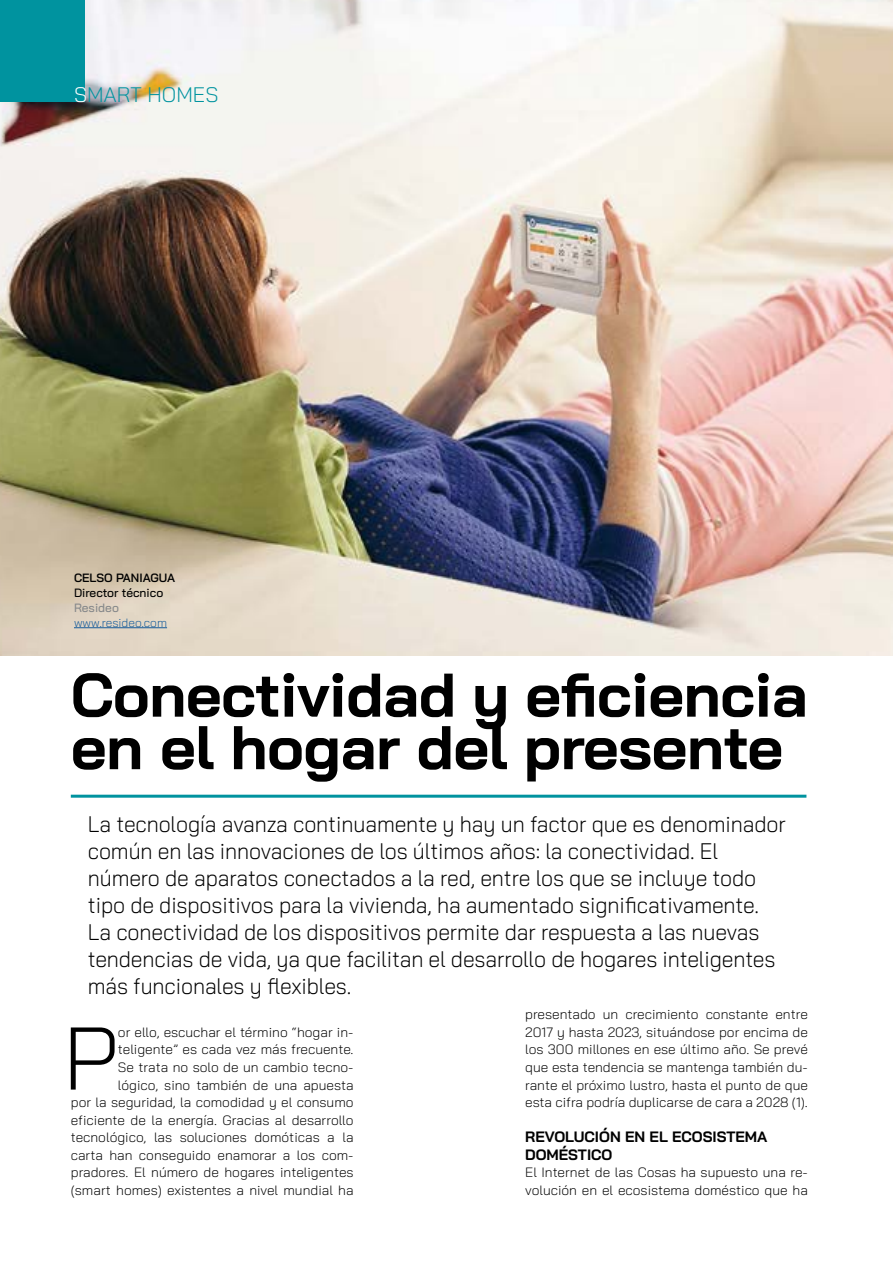
<style>
.page{position:relative;width:893px;height:1263px;background:#fff}
.page>*{position:absolute;margin:0;border:0;box-sizing:border-box;transform-origin:0 0}
.t1{font:300 88.65px "Bai Jamjuree";color:#000}
.t2{font:700 61.5px/52.5px "Bai Jamjuree";letter-spacing:-.01em;color:#000}
.t3{font:300 22.5px/27px "Bai Jamjuree";letter-spacing:-.005em;color:#000;scale:.95 1}
.t4{font:300 21px "Bai Jamjuree";color:#00939f}
.t5{font:700 15px/17.5px "Bai Jamjuree";color:#000}
.t6{font:300 13.5px/17.5px "Bai Jamjuree";color:#000;text-align:right}
.t7{font:500 12px "Bai Jamjuree";color:#000}
.t8{font:300 12px "Bai Jamjuree";color:#155b9a}
.t9{font:600 12px "Bai Jamjuree";color:#000}
.t10{font:500 12px "Bai Jamjuree";color:#86888a}
.s1{color:#fff}
</style>
<div class="page">
<img style="left:0;top:0;width:893px;height:655px">
<div style="left:0;top:0;width:85px;height:102px;background:#00939f"></div>
<hr style="left:71px;top:795px;width:735px;height:3px;background:#00939f">
<hr style="left:74px;top:627px;width:93px;height:1px;background:#155b9a">
<h3 class="t4" style="left:74px;top:77px;width:146px"><span class="s1">S</span>MART HOMES</h3>
<p class="t9" style="left:74px;top:571px;width:103px">CELSO PANIAGUA</p>
<p class="t7" style="left:74px;top:586px;width:91px">Director técnico</p>
<p class="t10" style="left:74px;top:601px;width:46px">Resideo</p>
<p class="t8" style="left:74px;top:612px;width:95px">www.resideo.com</p>
<h2 class="t2" style="left:71px;top:669px;width:739px">Conectividad y eficiencia en el hogar del presente</h2>
<p class="t3" style="left:88px;top:810px;width:736px">La tecnología avanza continuamente y hay un factor que es denominador común en las innovaciones de los últimos años: la conectividad. El número de aparatos conectados a la red, entre los que se incluye todo tipo de dispositivos para la vivienda, ha aumentado significativamente.<br>La conectividad de los dispositivos permite dar respuesta a las nuevas tendencias de vida, ya que facilitan el desarrollo de hogares inteligentes más funcionales y flexibles.</p>
<h1 class="t1" style="left:63px;top:984px;width:56px">P</h1>
<p class="t6" style="left:525px;top:1006px;width:284px;text-align:justify">presentado un crecimiento constante entre 2017 y hasta 2023, situándose por encima de los 300 millones en ese último año. Se prevé que esta tendencia se mantenga también du&shy;rante el próximo lustro, hasta el punto de que esta cifra podría duplicarse de cara a 2028 (1).</p>
<p class="t5" style="left:525px;top:1128px;width:244px">REVOLUCIÓN EN EL ECOSISTEMA<br>DOMÉSTICO</p>
<p class="t6" style="left:525px;top:1164px;width:284px;text-align:left">El Internet de las Cosas ha supuesto una re&shy;volución en el ecosistema doméstico que ha</p>
<p class="t6" style="left:71px;top:1023px;width:284px">or ello, escuchar el término “hogar in&shy;teligente” es cada vez más frecuente.<br>Se trata no solo de un cambio tecno-<br>lógico, sino también de una apuesta<br>por la seguridad, la comodidad y el consumo eficiente de la energía. Gracias al desarrollo tecnológico, las soluciones domóticas a la carta han conseguido enamorar a los com&shy;pradores. El número de hogares inteligentes (smart homes) existentes a nivel mundial ha</p>
</div>
